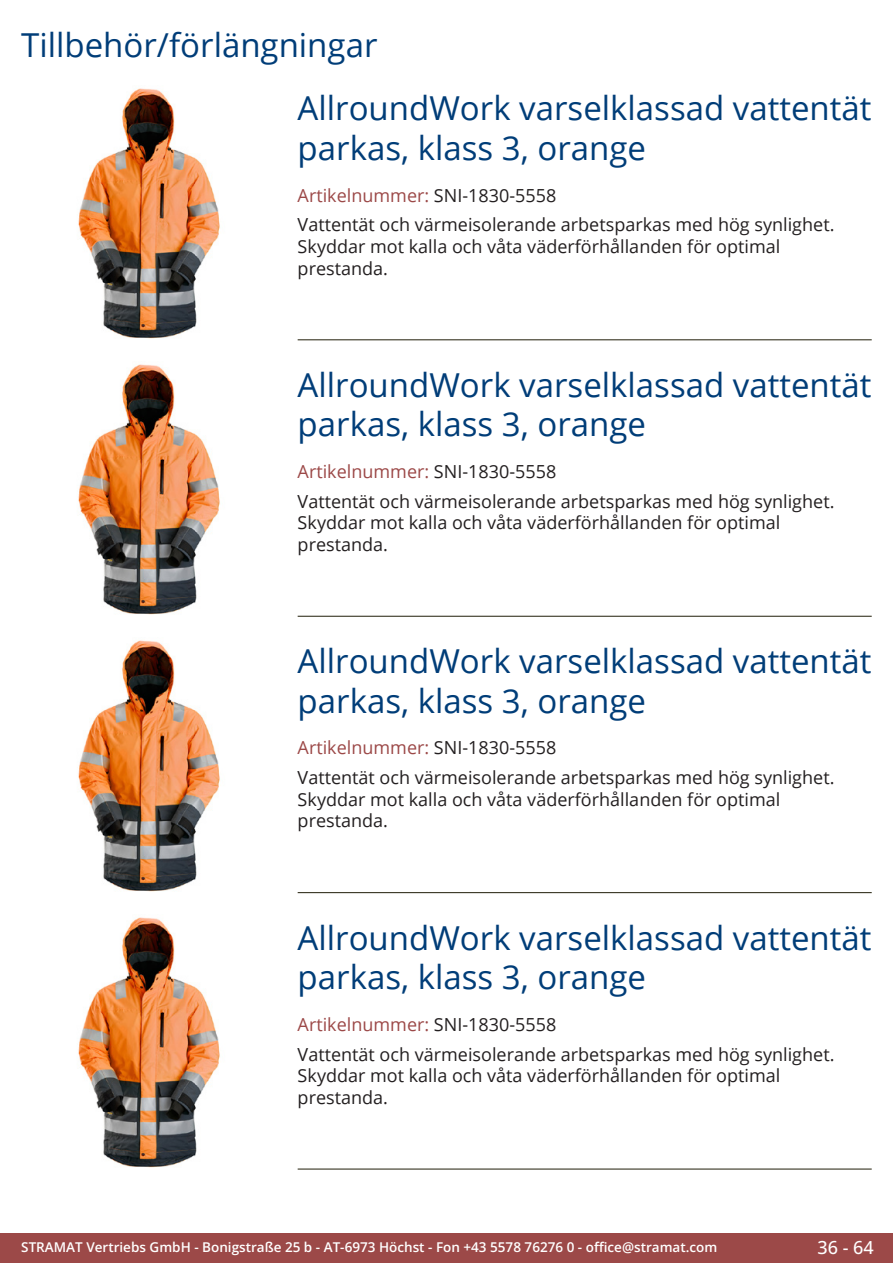
<style>
.page{position:relative;width:893px;height:1263px;background:#fff}
.page>*{position:absolute;margin:0;border:0;box-sizing:border-box;transform-origin:0 0}
.Produkttitel{font:33px/39.6px "Open Sans";color:#003d78}
.RastTitel{font:33px "Open Sans";color:#003d78}
.Beschreibung_Text{font:18px/21.6px "Open Sans";color:#231f20}
.TechDaten_Überschrif{font:18px "Open Sans";color:#9c4948}
.t1{font:500 18px "Open Sans";color:#fff}
.t2{font:600 13.5px "Open Sans";color:#fff}
.s1{color:#231f20}
</style>
<div class="page">
<div style="left:0;top:1233px;width:893px;height:30px;background:#9c4948"></div>
<hr style="left:298px;top:340px;width:574px;height:1px;background:#201d08">
<hr style="left:298px;top:616px;width:574px;height:1px;background:#201d08">
<hr style="left:298px;top:892px;width:574px;height:1px;background:#201d08">
<hr style="left:298px;top:1169px;width:574px;height:1px;background:#201d08">
<img style="left:78px;top:88px;width:142px;height:251px">
<img style="left:78px;top:364px;width:142px;height:251px">
<img style="left:78px;top:640px;width:142px;height:252px">
<img style="left:78px;top:917px;width:142px;height:251px">
<p class="RastTitel" style="left:21px;top:22px;width:358px">Tillbehör/förlängningar</p>
<p class="Produkttitel" style="left:298px;top:88px;width:575px">AllroundWork varselklassad vattentät parkas, klass 3, orange</p>
<p class="TechDaten_Überschrif" style="left:298px;top:183px;width:260px">Artikelnummer: <span class="s1">SNI-1830-5558</span></p>
<p class="Beschreibung_Text" style="left:298px;top:214px;width:538px">Vattentät och värmeisolerande arbetsparkas med hög synlighet.<br>Skyddar mot kalla och våta väderförhållanden för optimal prestanda.</p>
<p class="Produkttitel" style="left:298px;top:364px;width:575px">AllroundWork varselklassad vattentät parkas, klass 3, orange</p>
<p class="TechDaten_Überschrif" style="left:298px;top:459px;width:260px">Artikelnummer: <span class="s1">SNI-1830-5558</span></p>
<p class="Beschreibung_Text" style="left:298px;top:490px;width:538px">Vattentät och värmeisolerande arbetsparkas med hög synlighet.<br>Skyddar mot kalla och våta väderförhållanden för optimal prestanda.</p>
<p class="Produkttitel" style="left:298px;top:640px;width:575px">AllroundWork varselklassad vattentät parkas, klass 3, orange</p>
<p class="TechDaten_Überschrif" style="left:298px;top:735px;width:260px">Artikelnummer: <span class="s1">SNI-1830-5558</span></p>
<p class="Beschreibung_Text" style="left:298px;top:766px;width:538px">Vattentät och värmeisolerande arbetsparkas med hög synlighet.<br>Skyddar mot kalla och våta väderförhållanden för optimal prestanda.</p>
<p class="Produkttitel" style="left:298px;top:917px;width:575px">AllroundWork varselklassad vattentät parkas, klass 3, orange</p>
<p class="TechDaten_Überschrif" style="left:298px;top:1012px;width:260px">Artikelnummer: <span class="s1">SNI-1830-5558</span></p>
<p class="Beschreibung_Text" style="left:298px;top:1043px;width:538px">Vattentät och värmeisolerande arbetsparkas med hög synlighet.<br>Skyddar mot kalla och våta väderförhållanden för optimal prestanda.</p>
<p class="t2" style="left:21px;top:1238px;width:698px">STRAMAT Vertriebs GmbH - Bonigstraße 25 b - AT-6973 Höchst - Fon +43 5578 76276 0 - office@stramat.com</p>
<p class="t1" style="left:817px;top:1234px;width:58px">36 - 64</p>
</div>
